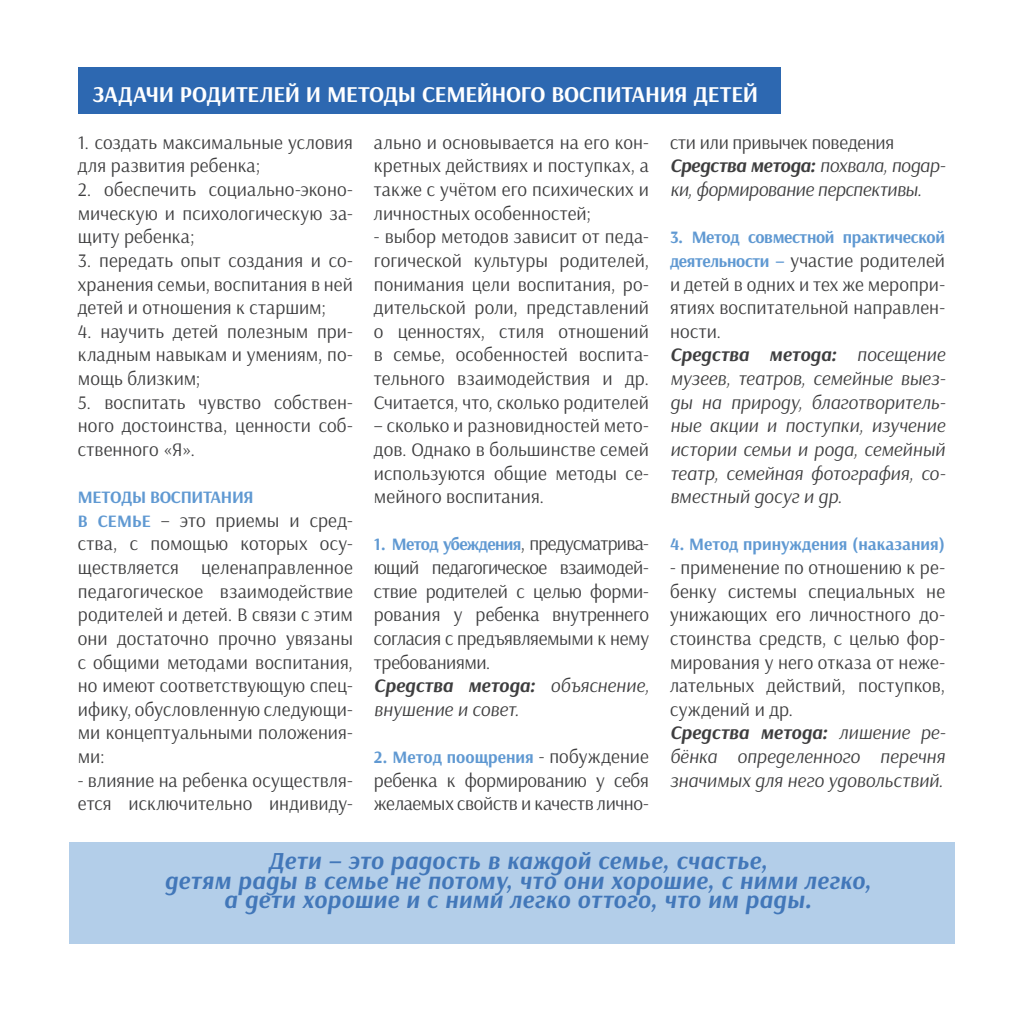
<style>
.page{position:relative;width:1022px;height:1022px;background:#fff}
.page>*{position:absolute;margin:0;border:0;box-sizing:border-box;transform-origin:0 0}
.t1{font:italic 700 24.5px/19.2px "Arsenal";letter-spacing:.02em;color:#4277b9;text-align:center}
.t2{font:700 22.75px "Arsenal";letter-spacing:-.015em;color:#fff}
.t3{font:19.25px/23.6px "Arsenal";letter-spacing:.005em;color:#3e3e3f;text-align:justify}
.t4{font:italic 19.25px/23.6px "Arsenal";color:#3e3e3f}
.t5{font:19.25px/23.6px "Arsenal";letter-spacing:-.015em;color:#3e3e3f}
.t6{font:italic 19.25px/23.6px "Arsenal";letter-spacing:-.02em;color:#3e3e3f}
.t7{font:700 17.5px "Arsenal";color:#6099d2}
.t8{font:700 17.5px "Arsenal";letter-spacing:-.02em;color:#6099d2}
.t9{font:700 17.5px "Arsenal";letter-spacing:-.04em;color:#6099d2}
.s1{font-weight:700;font-size:17.5px;color:#6099d2}
.s2{font-weight:400;font-size:19.25px;color:#3e3e3f}
.s3{font-weight:700;font-style:italic}
.s4{font-style:italic}
.s5{font-style:normal}
.s6{font-weight:700}
.s7{font-weight:700;font-style:normal;font-size:17.5px;color:#6099d2}
</style>
<div class="page">
<div style="left:78px;top:67px;width:703px;height:47px;background:#2d68b1"></div>
<div style="left:69px;top:842px;width:886px;height:102px;background:#b3cee9"></div>
<p class="t2" style="left:93px;top:80px;width:667px">ЗАДАЧИ РОДИТЕЛЕЙ И МЕТОДЫ СЕМЕЙНОГО ВОСПИТАНИЯ ДЕТЕЙ</p>
<p class="t3" style="left:78px;top:131px;width:277px">1. создать максимальные условия для развития ребенка;</p>
<p class="t3" style="left:78px;top:178px;width:277px">2. обеспечить социально-эконо&shy;мическую и психологическую за&shy;щиту ребенка;</p>
<p class="t3" style="left:78px;top:249px;width:277px">3. передать опыт создания и со&shy;хранения семьи, воспитания в ней детей и отношения к старшим;</p>
<p class="t3" style="left:78px;top:320px;width:277px">4. научить детей полезным при&shy;кладным навыкам и умениям, по&shy;мощь близким;</p>
<p class="t3" style="left:78px;top:390px;width:277px">5. воспитать чувство собствен&shy;ного достоинства, ценности соб&shy;ственного «Я».</p>
<p class="t8" style="left:78px;top:486px;width:177px">МЕТОДЫ ВОСПИТАНИЯ</p>
<p class="t3" style="left:78px;top:509px;width:277px"><span class="s1">В СЕМЬЕ</span> – это приемы и сред&shy;ства, с помощью которых осу&shy;ществляется целенаправленное педагогическое взаимодействие родителей и детей. В связи с этим они достаточно прочно увязаны с общими методами воспитания, но имеют соответствующую спец&shy;ифику, обусловленную следующи&shy;ми концептуальными положения&shy;ми:</p>
<p class="t3" style="left:78px;top:768px;width:277px">- влияние на ребенка осуществля&shy;ется исключительно индивиду-</p>
<p class="t3" style="left:374px;top:131px;width:277px">ально и основывается на его кон&shy;кретных действиях и поступках, а также с учётом его психических и личностных особенностей;</p>
<p class="t3" style="left:374px;top:225px;width:277px">- выбор методов зависит от педа&shy;гогической культуры родителей, понимания цели воспитания, ро&shy;дительской роли, представлений о ценностях, стиля отношений в семье, особенностей воспита&shy;тельного взаимодействия и др.<br>Считается, что, сколько родителей</p>
<p class="t3" style="left:374px;top:414px;width:277px">– сколько и разновидностей мето&shy;дов. Однако в большинстве семей используются общие методы се&shy;мейного воспитания.</p>
<p class="t9" style="left:374px;top:534px;width:277px">1. Метод убеждения<span class="s2">, предусматрива-</span></p>
<p class="t5" style="left:374px;top:556px;width:277px">ющий педагогическое взаимодей&shy;ствие родителей с целью форми&shy;рования у ребенка внутреннего согласия с предъявляемыми к нему требованиями.<br><span class="s3">Средства метода:</span> <span class="s4">объяснение, внушение и совет.</span></p>
<p class="t7" style="left:374px;top:746px;width:277px">2. Метод поощрения <span class="s2">- побуждение</span></p>
<p class="t5" style="left:374px;top:768px;width:277px">ребенка к формированию у себя желаемых свойств и качеств лично-</p>
<p class="t6" style="left:670px;top:131px;width:277px"><span class="s5">сти или привычек поведения<br></span><span class="s6">Средства метода:</span> похвала, подар&shy;ки, формирование перспективы.</p>
<p class="t8" style="left:670px;top:227px;width:277px">3. Метод совместной практической</p>
<p class="t4" style="left:670px;top:249px;width:277px"><span class="s7">деятельности –</span> <span class="s5">участие родителей и детей в одних и тех же меропри&shy;ятиях воспитательной направлен&shy;ности.<br></span><span class="s6">Средства метода:</span> посещение музеев, театров, семейные выез&shy;ды на природу, благотворитель&shy;ные акции и поступки, изучение истории семьи и рода, семейный театр, семейная фотография, со&shy;вместный досуг и др.</p>
<p class="t7" style="left:670px;top:534px;width:277px">4. Метод принуждения (наказания)</p>
<p class="t3" style="left:670px;top:556px;width:277px;text-align:left">- применение по отношению к ре&shy;бенку системы специальных не унижающих его личностного до&shy;стоинства средств, с целью фор&shy;мирования у него отказа от неже&shy;лательных действий, поступков, суждений и др.<br><span class="s3">Средства метода:</span> <span class="s4">лишение ре&shy;бёнка определенного перечня значимых для него удовольствий.</span></p>
<p class="t1" style="left:164px;top:852px;width:708px">Дети – это радость в каждой семье, счастье,<br>детям рады в семье не потому, что они хорошие, с ними легко, а дети хорошие и с ними легко оттого, что им рады.</p>
</div>
